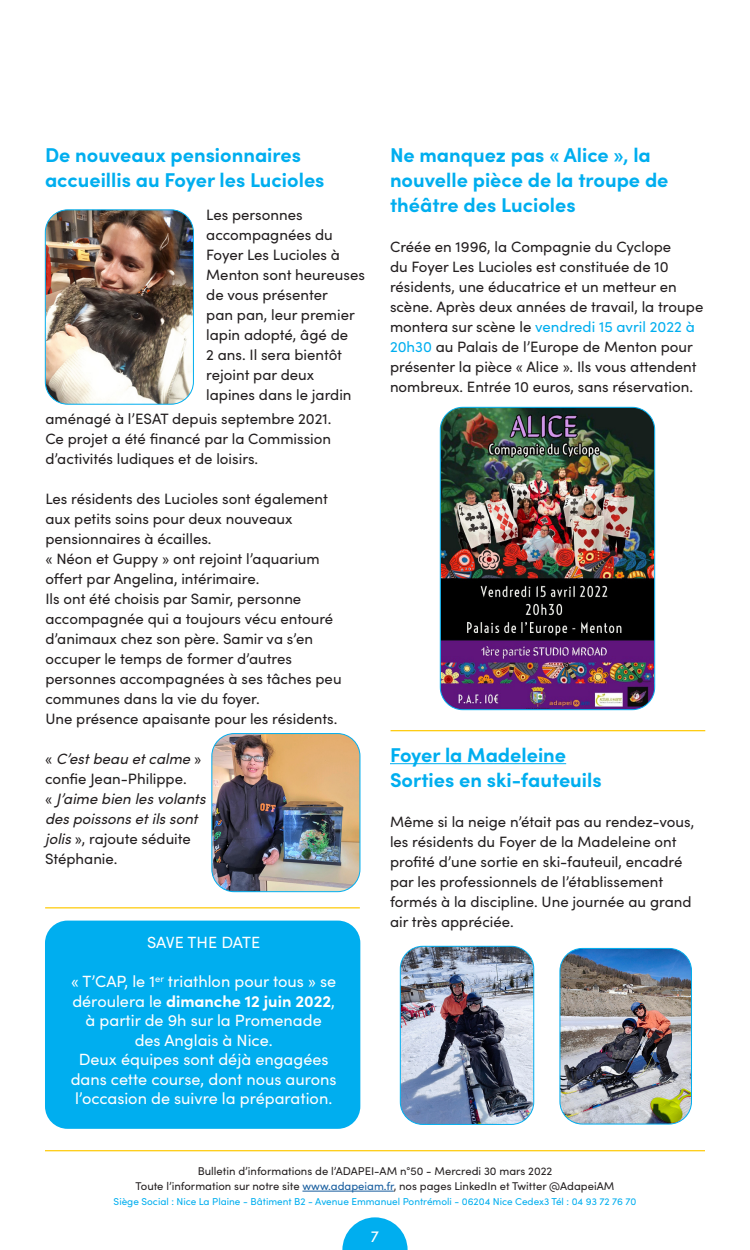
<style>
.page{position:relative;width:750px;height:1250px;background:#fff}
.page>*{position:absolute;margin:0;border:0;box-sizing:border-box;transform-origin:0 0}
.Style_de_paragraphe{font:700 20px/25px "Sofia Pro";color:#00aeef}
.t1{font:16.25px/19.5px "Sofia Pro";color:#fff;text-align:center}
.t2{font:16px "Sofia Pro";color:#fff}
.Texte_Courant{font:15px/20px "Sofia Pro";color:#231f20}
.Texte_Courant-2{font:italic 15px/20px "Sofia Pro";color:#231f20}
.t3{font:11.25px/15px "Sofia Pro";color:#231f20;text-align:center}
.t4{font:10px "Sofia Pro";color:#00aeef}
.s1{font-style:italic}
.s2{font-style:normal}
.s3{font-weight:700}
.s4{color:#00aeef}
.s5{color:#175d9e}
</style>
<div class="page">
<svg style="left:342px;top:1217px;width:66px;height:33px"></svg>
<hr style="left:302px;top:1191px;width:92px;height:1px;background:#175d9e">
<hr style="left:45px;top:1150px;width:660px;height:1px;background:#feca0a">
<img style="left:45px;top:210px;width:148px;height:193px">
<div style="left:45px;top:210px;width:149px;height:195px;border:1px solid #00aeef;border-radius:22px"></div>
<img style="left:441px;top:407px;width:213px;height:303px">
<div style="left:440px;top:407px;width:215px;height:303px;border:1px solid #00aeef;border-radius:22px"></div>
<hr style="left:391px;top:730px;width:314px;height:1px;background:#feca0a">
<hr style="left:390px;top:763px;width:176px;height:1px;background:#00aeef">
<img style="left:212px;top:734px;width:148px;height:158px">
<div style="left:212px;top:733px;width:148px;height:159px;border:1px solid #00aeef;border-radius:22px"></div>
<img style="left:400px;top:946px;width:134px;height:177px">
<div style="left:400px;top:946px;width:134px;height:179px;border:1px solid #00aeef;border-radius:22px"></div>
<img style="left:560px;top:948px;width:132px;height:176px">
<div style="left:560px;top:948px;width:132px;height:176px;border:1px solid #00aeef;border-radius:22px"></div>
<hr style="left:45px;top:907px;width:315px;height:1px;background:#feca0a">
<div style="left:45px;top:921px;width:315px;height:208px;background:#00aeef;border-radius:22px"></div>
<p class="Style_de_paragraphe" style="left:45px;top:141px;width:281px">De nouveaux pensionnaires accueillis au Foyer les Lucioles</p>
<p class="Texte_Courant" style="left:206px;top:204px;width:160px">Les personnes accompagnées du<br>Foyer Les Lucioles à<br>Menton sont heureuses de vous présenter<br>pan pan, leur premier lapin adopté, âgé de<br>2 ans. Il sera bientôt rejoint par deux lapines dans le jardin</p>
<p class="Texte_Courant" style="left:45px;top:408px;width:288px;text-align:justify">aménagé à l’ESAT depuis septembre 2021.<br>Ce projet a été financé par la Commission d’activités ludiques et de loisirs.</p>
<p class="Texte_Courant" style="left:45px;top:488px;width:284px">Les résidents des Lucioles sont également aux petits soins pour deux nouveaux pensionnaires à écailles.</p>
<p class="Texte_Courant" style="left:45px;top:548px;width:276px">« Néon et Guppy » ont rejoint l’aquarium offert par Angelina, intérimaire.</p>
<p class="Texte_Courant" style="left:45px;top:588px;width:298px">Ils ont été choisis par Samir, personne accompagnée qui a toujours vécu entouré d’animaux chez son père. Samir va s’en occuper le temps de former d’autres personnes accompagnées à ses tâches peu communes dans la vie du foyer.</p>
<p class="Texte_Courant" style="left:45px;top:708px;width:293px">Une présence apaisante pour les résidents.</p>
<p class="Texte_Courant" style="left:45px;top:748px;width:158px">« <span class="s1">C’est beau et calme</span> » confie Jean-Philippe.</p>
<p class="Texte_Courant-2" style="left:45px;top:788px;width:162px"><span class="s2">«</span> J’aime bien les volants des poissons et ils sont jolis <span class="s2">», rajoute séduite<br>Stéphanie.</span></p>
<p class="t1" style="left:147px;top:932px;width:115px">SAVE THE DATE</p>
<p class="t1" style="left:71px;top:971px;width:268px">« T’CAP, le 1<sup>er</sup> triathlon pour tous » se déroulera le <span class="s3">dimanche 12 juin 2022</span>, à partir de 9h sur la Promenade des Anglais à Nice.<br>Deux équipes sont déjà engagées dans cette course, dont nous aurons l’occasion de suivre la préparation.</p>
<p class="Style_de_paragraphe" style="left:390px;top:141px;width:280px">Ne manquez pas « Alice », la nouvelle pièce de la troupe de théâtre des Lucioles</p>
<p class="Texte_Courant" style="left:390px;top:236px;width:315px">Créée en 1996, la Compagnie du Cyclope<br>du Foyer Les Lucioles est constituée de 10 résidents, une éducatrice et un metteur en scène. Après deux années de travail, la troupe montera sur scène le <span class="s4">vendredi 15 avril 2022 à 20h30</span> au Palais de l’Europe de Menton pour présenter la pièce « Alice ». Ils vous attendent nombreux. Entrée 10 euros, sans réservation.</p>
<p class="Style_de_paragraphe" style="left:390px;top:741px;width:178px">Foyer la Madeleine</p>
<p class="Style_de_paragraphe" style="left:390px;top:766px;width:213px">Sorties en ski-fauteuils</p>
<p class="Texte_Courant" style="left:390px;top:811px;width:306px">Même si la neige n’était pas au rendez-vous, les résidents du Foyer de la Madeleine ont profité d’une sortie en ski-fauteuil, encadré par les professionnels de l’établissement formés à la discipline. Une journée au grand air très appréciée.</p>
<p class="t3" style="left:136px;top:1163px;width:480px">Bulletin d’informations de l’ADAPEI-AM n°50 - Mercredi 30 mars 2022<br>Toute l’information sur notre site <span class="s5">www.adapeiam.fr</span>, nos pages LinkedIn et Twitter @AdapeiAM</p>
<p class="t4" style="left:114px;top:1194px;width:524px">Siège Social : Nice La Plaine - Bâtiment B2 - Avenue Emmanuel Pontrémoli - 06204 Nice Cedex3 Tél : 04 93 72 76 70</p>
<p class="t2" style="left:371px;top:1224px;width:10px">7</p>
</div>
